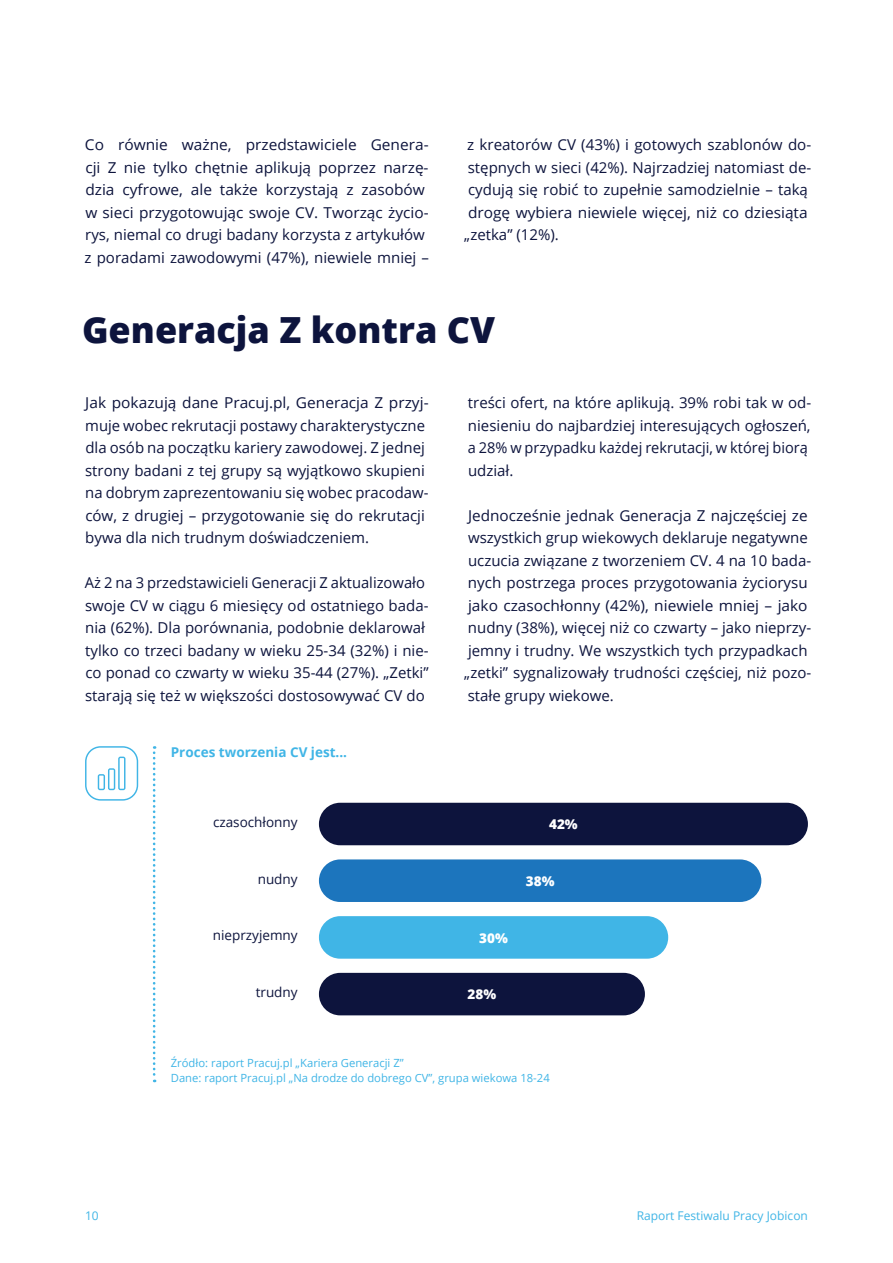
<style>
.page{position:relative;width:893px;height:1263px;background:#fff}
.page>*{position:absolute;margin:0;border:0;box-sizing:border-box;transform-origin:0 0}
.t1{font:800 36px "Open Sans";color:#0d143d}
.t2{font:15px/22.5px "Open Sans";color:#0d143d}
.t3{font:13.5px "Open Sans";color:#0d143d}
.t4{font:700 13.5px "Open Sans";color:#40b5e6}
.t5{font:800 13.5px "Open Sans";color:#fff}
.t6{font:12px "Open Sans";color:#40b5e6}
.t7{font:11.25px/15.8px "Open Sans";color:#40b5e6}
</style>
<div class="page">
<svg style="left:153px;top:746px;width:2px;height:336px"></svg>
<div style="left:85px;top:746px;width:53px;height:55px;border:1px solid #40b5e6;border-radius:15px"></div>
<svg style="left:98px;top:757px;width:27px;height:33px"></svg>
<div style="left:319px;top:803px;width:489px;height:42px;background:#0d143d;border-radius:21px"></div>
<div style="left:319px;top:973px;width:326px;height:42px;background:#0d143d;border-radius:21px"></div>
<div style="left:319px;top:859px;width:442px;height:43px;background:#1c75bd;border-radius:21px"></div>
<div style="left:319px;top:916px;width:349px;height:43px;background:#40b5e6;border-radius:21px"></div>
<p class="t2" style="left:85px;top:133px;width:346px">Co równie ważne, przedstawiciele Genera&shy;cji Z nie tylko chętnie aplikują poprzez narzę&shy;dzia cyfrowe, ale także korzystają z zasobów w sieci przygotowując swoje CV. Tworząc życio&shy;rys, niemal co drugi badany korzysta z artykułów z poradami zawodowymi (47%), niewiele mniej –</p>
<p class="t2" style="left:464px;top:133px;width:348px">z kreatorów CV (43%) i gotowych szablonów do&shy;stępnych w sieci (42%). Najrzadziej natomiast de&shy;cydują się robić to zupełnie samodzielnie – taką drogę wybiera niewiele więcej, niż co dziesiąta „zetka” (12%).</p>
<h1 class="t1" style="left:82px;top:303px;width:415px">Generacja Z kontra CV</h1>
<p class="t2" style="left:85px;top:391px;width:345px">Jak pokazują dane Pracuj.pl, Generacja Z przyj&shy;muje wobec rekrutacji postawy charakterystyczne dla osób na początku kariery zawodowej. Z jednej strony badani z tej grupy są wyjątkowo skupieni na dobrym zaprezentowaniu się wobec pracodaw&shy;ców, z drugiej – przygotowanie się do rekrutacji bywa dla nich trudnym doświadczeniem.</p>
<p class="t2" style="left:85px;top:571px;width:345px">Aż 2 na 3 przedstawicieli Generacji Z aktualizowało swoje CV w ciągu 6 miesięcy od ostatniego bada&shy;nia (62%). Dla porównania, podobnie deklarował tylko co trzeci badany w wieku 25-34 (32%) i nie&shy;co ponad co czwarty w wieku 35-44 (27%). „Zetki” starają się też w większości dostosowywać CV do</p>
<p class="t2" style="left:468px;top:391px;width:345px">treści ofert, na które aplikują. 39% robi tak w od&shy;niesieniu do najbardziej interesujących ogłoszeń, a 28% w przypadku każdej rekrutacji, w której biorą udział.</p>
<p class="t2" style="left:464px;top:503px;width:348px">Jednocześnie jednak Generacja Z najczęściej ze wszystkich grup wiekowych deklaruje negatywne uczucia związane z tworzeniem CV. 4 na 10 bada&shy;nych postrzega proces przygotowania życiorysu jako czasochłonny (42%), niewiele mniej – jako nudny (38%), więcej niż co czwarty – jako nieprzy&shy;jemny i trudny. We wszystkich tych przypadkach „zetki” sygnalizowały trudności częściej, niż pozo&shy;stałe grupy wiekowe.</p>
<p class="t4" style="left:171px;top:742px;width:178px">Proces tworzenia CV jest...</p>
<p class="t3" style="left:213px;top:813px;width:86px">czasochłonny</p>
<p class="t5" style="left:549px;top:814px;width:30px">42%</p>
<p class="t3" style="left:258px;top:869px;width:41px">nudny</p>
<p class="t5" style="left:526px;top:871px;width:30px">38%</p>
<p class="t3" style="left:213px;top:926px;width:86px">nieprzyjemny</p>
<p class="t5" style="left:479px;top:927px;width:30px">30%</p>
<p class="t3" style="left:256px;top:983px;width:43px">trudny</p>
<p class="t5" style="left:468px;top:984px;width:30px">28%</p>
<p class="t7" style="left:171px;top:1054px;width:380px">Źródło: raport Pracuj.pl „Kariera Generacji Z”<br>Dane: raport Pracuj.pl „Na drodze do dobrego CV”, grupa wiekowa 18-24</p>
<p class="t6" style="left:85px;top:1208px;width:15px">10</p>
<p class="t6" style="left:637px;top:1208px;width:173px">Raport Festiwalu Pracy Jobicon</p>
</div>
